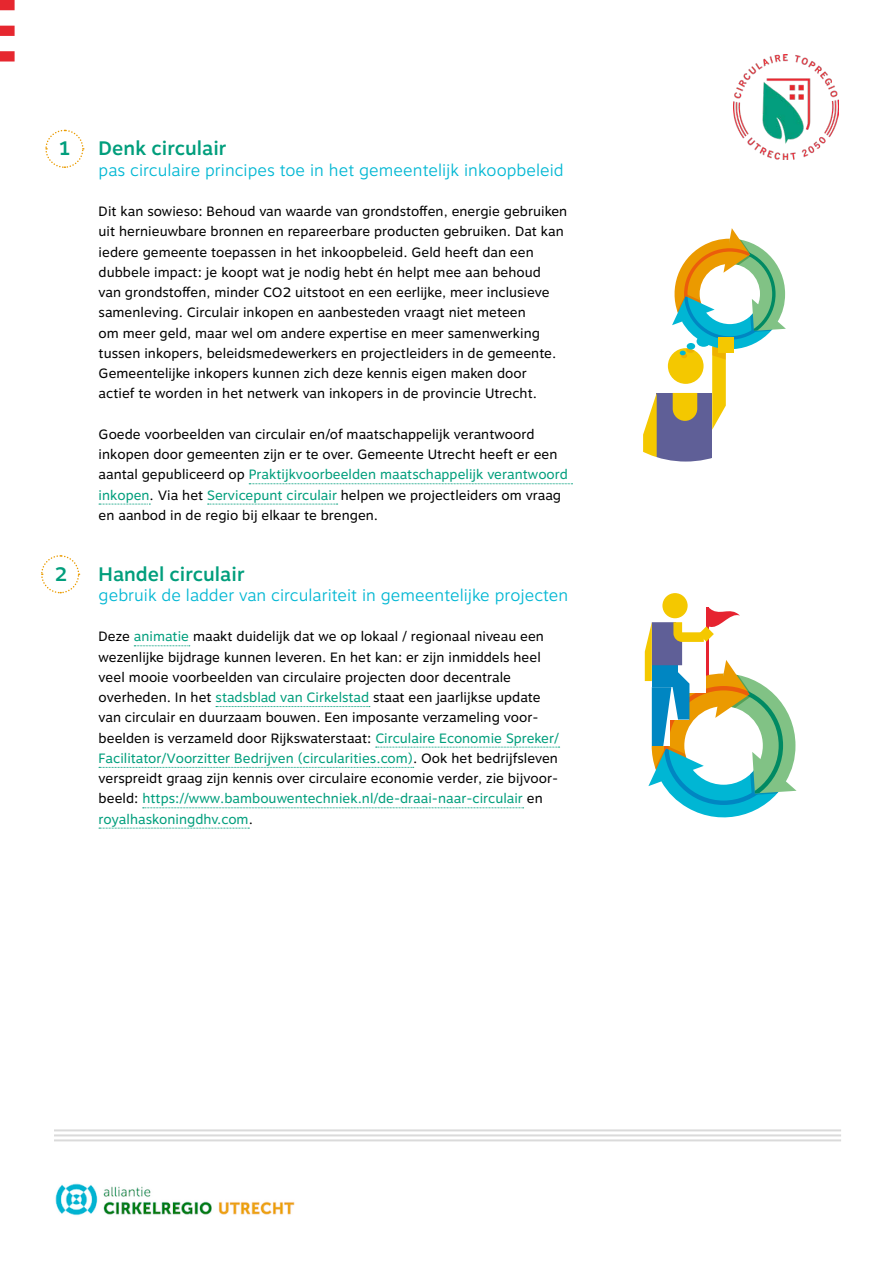
<style>
.page{position:relative;width:893px;height:1263px;background:#fff}
.page>*{position:absolute;margin:0;border:0;box-sizing:border-box;transform-origin:0 0}
.t1{font:500 19.5px "Motiva Sans";color:#019e7c}
.t2{font:300 16.5px "Motiva Sans";color:#00b7d3}
.t3{font:13.5px/20.2px "Motiva Sans";color:#000}
.s1{color:#019e7c}
</style>
<div class="page">
<img style="left:55px;top:1183px;width:240px;height:33px">
<hr style="left:54px;top:1129px;width:787px;height:2px;background:#dadada">
<hr style="left:54px;top:1134px;width:787px;height:2px;background:#dadada">
<hr style="left:54px;top:1139px;width:787px;height:2px;background:#dadada">
<img style="left:733px;top:55px;width:106px;height:104px">
<svg style="left:249px;top:483px;width:323px;height:1px"></svg>
<svg style="left:99px;top:504px;width:51px;height:1px"></svg>
<svg style="left:208px;top:504px;width:130px;height:1px"></svg>
<svg style="left:134px;top:645px;width:56px;height:1px"></svg>
<svg style="left:216px;top:706px;width:154px;height:1px"></svg>
<svg style="left:376px;top:747px;width:184px;height:1px"></svg>
<svg style="left:99px;top:767px;width:315px;height:1px"></svg>
<svg style="left:143px;top:807px;width:381px;height:1px"></svg>
<svg style="left:99px;top:828px;width:150px;height:1px"></svg>
<div style="left:0;top:0;width:15px;height:10px;background:#e6272f"></div>
<div style="left:0;top:26px;width:15px;height:10px;background:#e6272f"></div>
<div style="left:0;top:51px;width:15px;height:11px;background:#e6272f"></div>
<svg style="left:643px;top:228px;width:143px;height:234px"></svg>
<div style="left:662px;top:593px;width:26px;height:25px;background:#f4c800;border-radius:50%"></div>
<svg style="left:644px;top:605px;width:152px;height:213px"></svg>
<svg style="left:45px;top:129px;width:39px;height:39px"></svg>
<svg style="left:41px;top:555px;width:39px;height:39px"></svg>
<h1 class="t1" style="left:59px;top:134px;width:13px">1</h1>
<h1 class="t1" style="left:55px;top:559px;width:14px">2</h1>
<h1 class="t1" style="left:99px;top:134px;width:129px">Denk circulair</h1>
<p class="t2" style="left:99px;top:158px;width:467px">pas circulaire principes toe in het gemeentelijk inkoopbeleid</p>
<p class="t3" style="left:99px;top:201px;width:470px">Dit kan sowieso: Behoud van waarde van grondstoffen, energie gebruiken uit hernieuwbare bronnen en repareerbare producten gebruiken. Dat kan iedere gemeente toepassen in het inkoopbeleid. Geld heeft dan een dubbele impact: je koopt wat je nodig hebt én helpt mee aan behoud<br>van grondstoffen, minder CO2 uitstoot en een eerlijke, meer inclusieve samenleving. Circulair inkopen en aanbesteden vraagt niet meteen<br>om meer geld, maar wel om andere expertise en meer samenwerking tussen inkopers, beleidsmedewerkers en projectleiders in de gemeente.<br>Gemeentelijke inkopers kunnen zich deze kennis eigen maken door<br>actief te worden in het netwerk van inkopers in de provincie Utrecht.</p>
<p class="t3" style="left:99px;top:424px;width:471px">Goede voorbeelden van circulair en/of maatschappelijk verantwoord inkopen door gemeenten zijn er te over. Gemeente Utrecht heeft er een aantal gepubliceerd op <span class="s1">Praktijkvoorbeelden maatschappelijk verantwoord inkopen</span>. Via het <span class="s1">Servicepunt circulair</span> helpen we projectleiders om vraag en aanbod in de regio bij elkaar te brengen.</p>
<h1 class="t1" style="left:99px;top:559px;width:148px">Handel circulair</h1>
<p class="t2" style="left:99px;top:583px;width:471px">gebruik de ladder van circulariteit in gemeentelijke projecten</p>
<p class="t3" style="left:99px;top:627px;width:462px">Deze <span class="s1">animatie</span> maakt duidelijk dat we op lokaal / regionaal niveau een wezenlijke bijdrage kunnen leveren. En het kan: er zijn inmiddels heel veel mooie voorbeelden van circulaire projecten door decentrale overheden. In het <span class="s1">stadsblad van Cirkelstad</span> staat een jaarlijkse update van circulair en duurzaam bouwen. Een imposante verzameling voor&shy;beelden is verzameld door Rijkswaterstaat: <span class="s1">Circulaire Economie Spreker/ Facilitator/Voorzitter Bedrijven (circularities.com)</span>. Ook het bedrijfsleven verspreidt graag zijn kennis over circulaire economie verder, zie bijvoor&shy;beeld: <span class="s1">https://www.bambouwentechniek.nl/de-draai-naar-circulair</span> en <span class="s1">royalhaskoningdhv.com</span>.</p>
</div>
